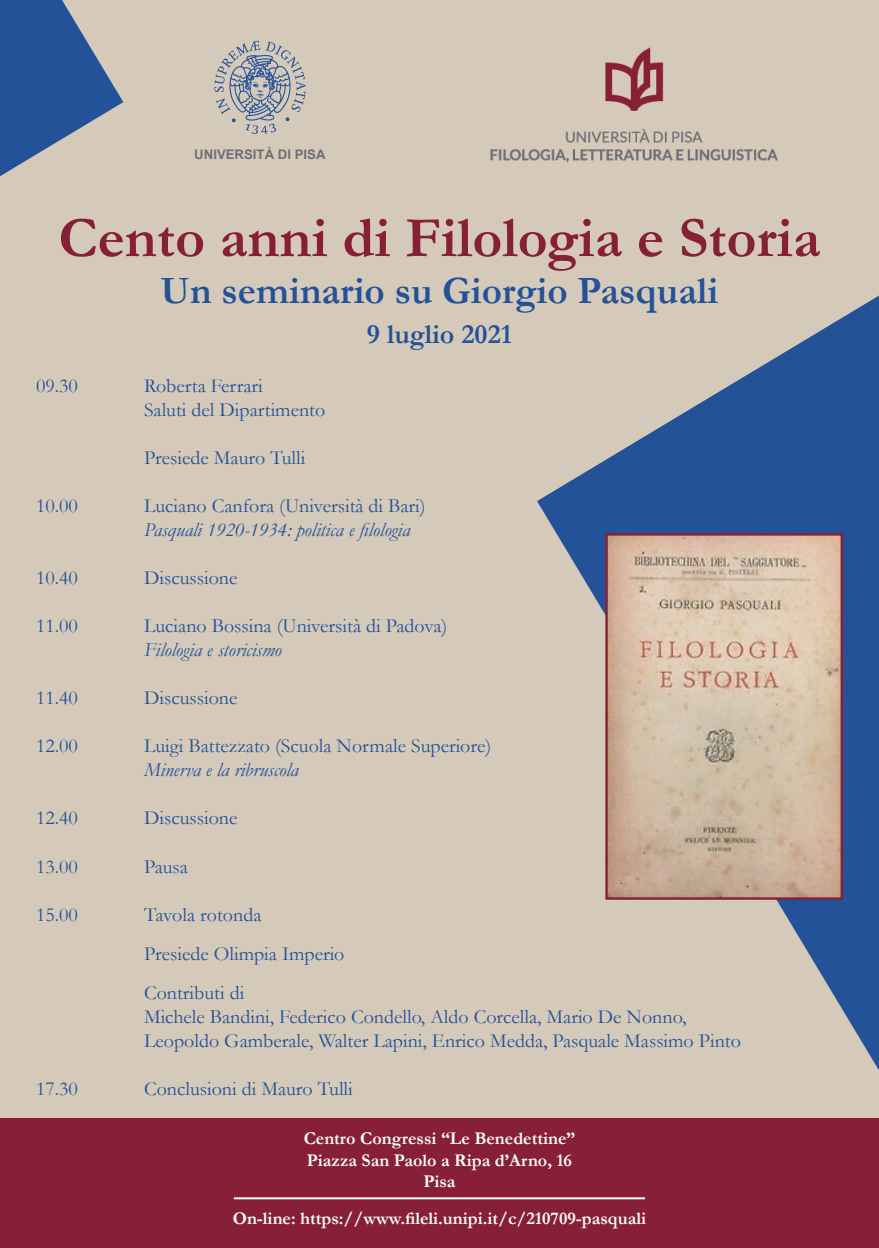
<style>
.page{position:relative;width:879px;height:1248px;background:#fff}
.page>*{position:absolute;margin:0;border:0;box-sizing:border-box;transform-origin:0 0}
.t1{font:700 58px "Garamond";color:#872037}
.t2{font:700 39px "Garamond";color:#245298}
.t3{font:700 28px "Garamond";color:#245298}
.t4{font:20px/24px "Garamond";color:#245298}
.t5{font:italic 20px "Garamond";color:#245298}
.t6{font:700 18px/21.6px "Garamond";color:#fff;text-align:center}
.t7{font:700 13.2px "Arial";color:#6d7074}
</style>
<div class="page">
<div style="left:0;top:0;width:879px;height:1247px;background:#d5caba"></div>
<svg style="left:537px;top:295px;width:342px;height:775px"></svg>
<img style="left:608px;top:536px;width:232px;height:360px">
<div style="left:605px;top:533px;width:238px;height:366px;border:2px solid #872037"></div>
<svg style="left:0;top:0;width:123px;height:176px"></svg>
<img style="left:214px;top:40px;width:92px;height:94px">
<img style="left:490px;top:47px;width:288px;height:116px">
<div style="left:0;top:1118px;width:879px;height:129px;background:#872037"></div>
<hr style="left:234px;top:1197px;width:411px;height:2px;background:#fff">
<p class="t7" style="left:194px;top:146px;width:133px">UNIVERSITÀ DI PISA</p>
<h1 class="t1" style="left:58px;top:203px;width:764px">Cento anni di Filologia e Storia</h1>
<h2 class="t2" style="left:161px;top:267px;width:559px">Un seminario su Giorgio Pasquali</h2>
<h3 class="t3" style="left:367px;top:317px;width:146px">9 luglio 2021</h3>
<p class="t4" style="left:36px;top:373px;width:43px">09.30</p>
<p class="t4" style="left:144px;top:373px;width:183px">Roberta Ferrari<br>Saluti del Dipartimento</p>
<p class="t4" style="left:144px;top:445px;width:163px">Presiede Mauro Tulli</p>
<p class="t4" style="left:36px;top:493px;width:43px">10.00</p>
<p class="t4" style="left:144px;top:493px;width:283px">Luciano Canfora (Università di Bari)</p>
<p class="t5" style="left:144px;top:518px;width:268px">Pasquali 1920-1934: politica e filologia</p>
<p class="t4" style="left:36px;top:565px;width:43px">10.40</p>
<p class="t4" style="left:144px;top:565px;width:95px">Discussione</p>
<p class="t4" style="left:36px;top:613px;width:43px">11.00</p>
<p class="t4" style="left:144px;top:613px;width:305px">Luciano Bossina (Università di Padova)</p>
<p class="t5" style="left:144px;top:638px;width:139px">Filologia e storicismo</p>
<p class="t4" style="left:36px;top:685px;width:43px">11.40</p>
<p class="t4" style="left:144px;top:685px;width:95px">Discussione</p>
<p class="t4" style="left:36px;top:733px;width:43px">12.00</p>
<p class="t4" style="left:144px;top:733px;width:349px">Luigi Battezzato (Scuola Normale Superiore)</p>
<p class="t5" style="left:144px;top:758px;width:156px">Minerva e la ribruscola</p>
<p class="t4" style="left:36px;top:805px;width:43px">12.40</p>
<p class="t4" style="left:144px;top:805px;width:95px">Discussione</p>
<p class="t4" style="left:36px;top:853px;width:43px">13.00</p>
<p class="t4" style="left:144px;top:853px;width:45px">Pausa</p>
<p class="t4" style="left:36px;top:901px;width:43px">15.00</p>
<p class="t4" style="left:144px;top:894px;width:202px;line-height:39px">Tavola rotonda<br>Presiede Olimpia Imperio<br>Contributi di</p>
<p class="t4" style="left:144px;top:1003px;width:598px">Michele Bandini, Federico Condello, Aldo Corcella, Mario De Nonno,<br>Leopoldo Gamberale, Walter Lapini, Enrico Medda, Pasquale Massimo Pinto</p>
<p class="t4" style="left:36px;top:1075px;width:43px">17.30</p>
<p class="t4" style="left:144px;top:1075px;width:210px">Conclusioni di Mauro Tulli</p>
<p class="t6" style="left:304px;top:1127px;width:273px">Centro Congressi “Le Benedettine”<br>Piazza San Paolo a Ripa d’Arno, 16<br>Pisa</p>
<p class="t6" style="left:233px;top:1206px;width:415px">On-line: https://www.fileli.unipi.it/c/210709-pasquali</p>
</div>
